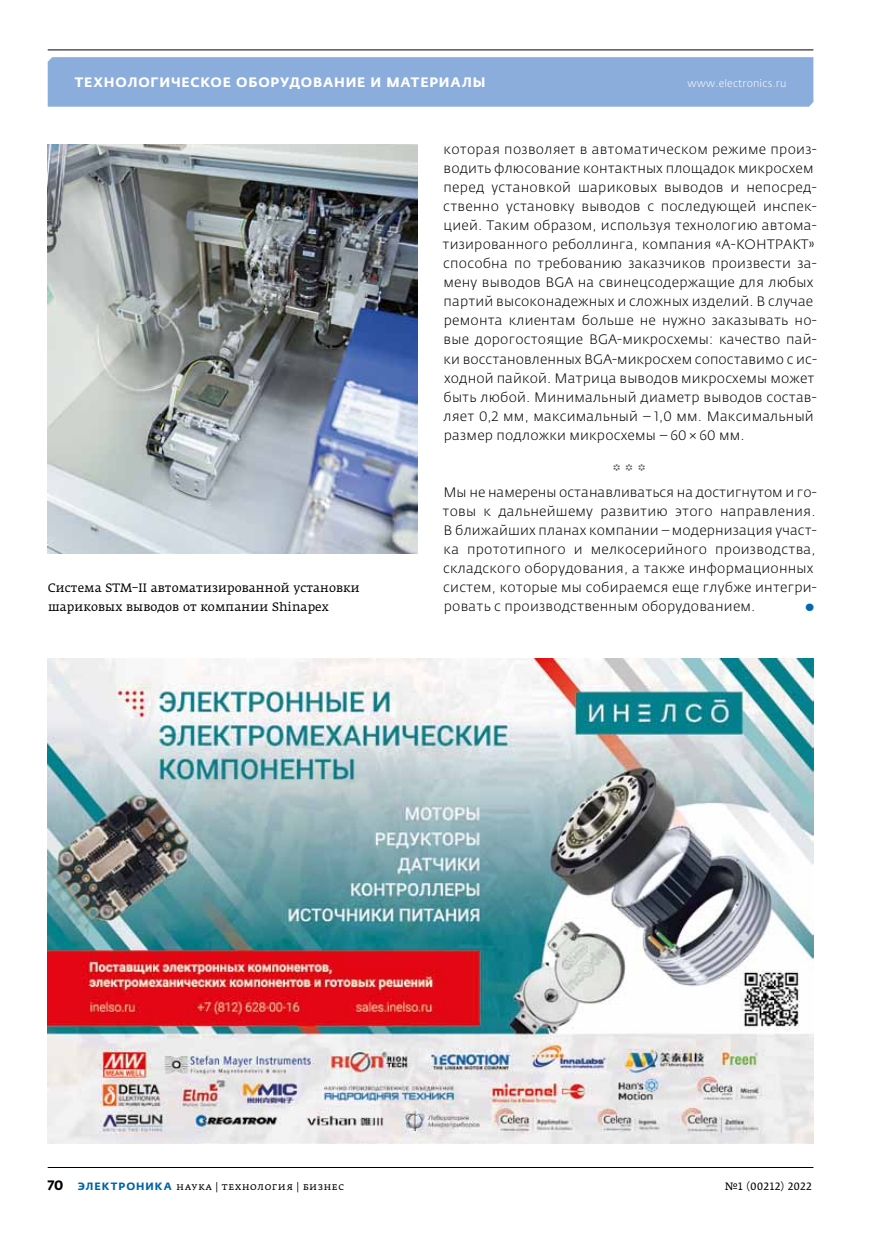
<style>
.page{position:relative;width:881px;height:1234px;background:#fff}
.page>*{position:absolute;margin:0;border:0;box-sizing:border-box;transform-origin:0 0}
.t1{font:500 18px "Fedra Sans Cond Pro";color:#646363}
.t2{font:300 13.5px/19px "Fedra Sans Pro";letter-spacing:.015em;color:#000}
.t3{font:700 13.5px "Fedra Sans Alt Pro";letter-spacing:.06em;color:#fff}
.t4{font:300 13.5px "Fedra Sans Pro";color:#0069b4}
.t5{font:12px/19px "Fedra Serif A Pro";letter-spacing:.005em;color:#000}
.t6{font:10.5px "Fedra Serif A Pro";letter-spacing:.03em;color:#000}
.t7{font:300 10.5px "Fedra Sans Pro";letter-spacing:.015em;color:#fff}
.s1{font-family:"Fedra Sans Pro";font-weight:700;font-size:13.5px}
.s2{font-family:"Fedra Sans Alt Pro";font-weight:700;color:#0061a7}
</style>
<div class="page">
<div style="left:48px;top:57px;width:765px;height:50px;background:#8baddc"></div>
<hr style="left:48px;top:49px;width:765px;height:1px;background:#000">
<hr style="left:48px;top:1166px;width:765px;height:1px;background:#000">
<img style="left:48px;top:145px;width:369px;height:408px">
<img style="left:48px;top:658px;width:765px;height:485px">
<p class="t3" style="left:75px;top:74px;width:412px">Технологическое оборудование и материалы</p>
<p class="t7" style="left:687px;top:77px;width:100px">www.electronics.ru</p>
<p class="t5" style="left:48px;top:578px;width:313px">Система STM–II автоматизированной установки шариковых выводов от компании Shinapex</p>
<p class="t2" style="left:442px;top:140px;width:376px">которая позволяет в автоматическом режиме произ&shy;водить флюсование контактных площадок микросхем перед установкой шариковых выводов и непосред&shy;ственно установку выводов с последующей инспек&shy;цией. Таким образом, используя технологию автома&shy;тизированного реболлинга, компания «А-КОНТРАКТ» способна по требованию заказчиков произвести за&shy;мену выводов BGA на свинецсодержащие для любых партий высоконадежных и сложных изделий. В случае ремонта клиентам больше не нужно заказывать но&shy;вые дорогостоящие BGA-микросхемы: качество пай&shy;ки восстановленных BGA-микросхем сопоставимо с ис&shy;ходной пайкой. Матрица выводов микросхемы может быть любой. Минимальный диаметр выводов состав&shy;ляет 0,2 мм, максимальный – 1,0 мм. Максимальный размер подложки микросхемы – 60 × 60 мм.</p>
<h1 class="t1" style="left:612px;top:460px;width:34px">* * *</h1>
<p class="t2" style="left:442px;top:482px;width:375px">Мы не намерены останавливаться на достигнутом и го&shy;товы к дальнейшему развитию этого направления.<br>В ближайших планах компании –модернизация участ&shy;ка прототипного и мелкосерийного производства, складского оборудования, а также информационных систем, которые мы собираемся еще глубже интегри&shy;ровать с производственным оборудованием.</p>
<p class="t4" style="left:804px;top:597px;width:12px">●</p>
<p class="t6" style="left:48px;top:1179px;width:298px"><span class="s1">70</span> <span class="s2">ЭЛЕКТРОНИКА</span> наука | технология | бизнес</p>
<p class="t6" style="left:724px;top:1179px;width:88px">№1 (00212) 2022</p>
</div>
